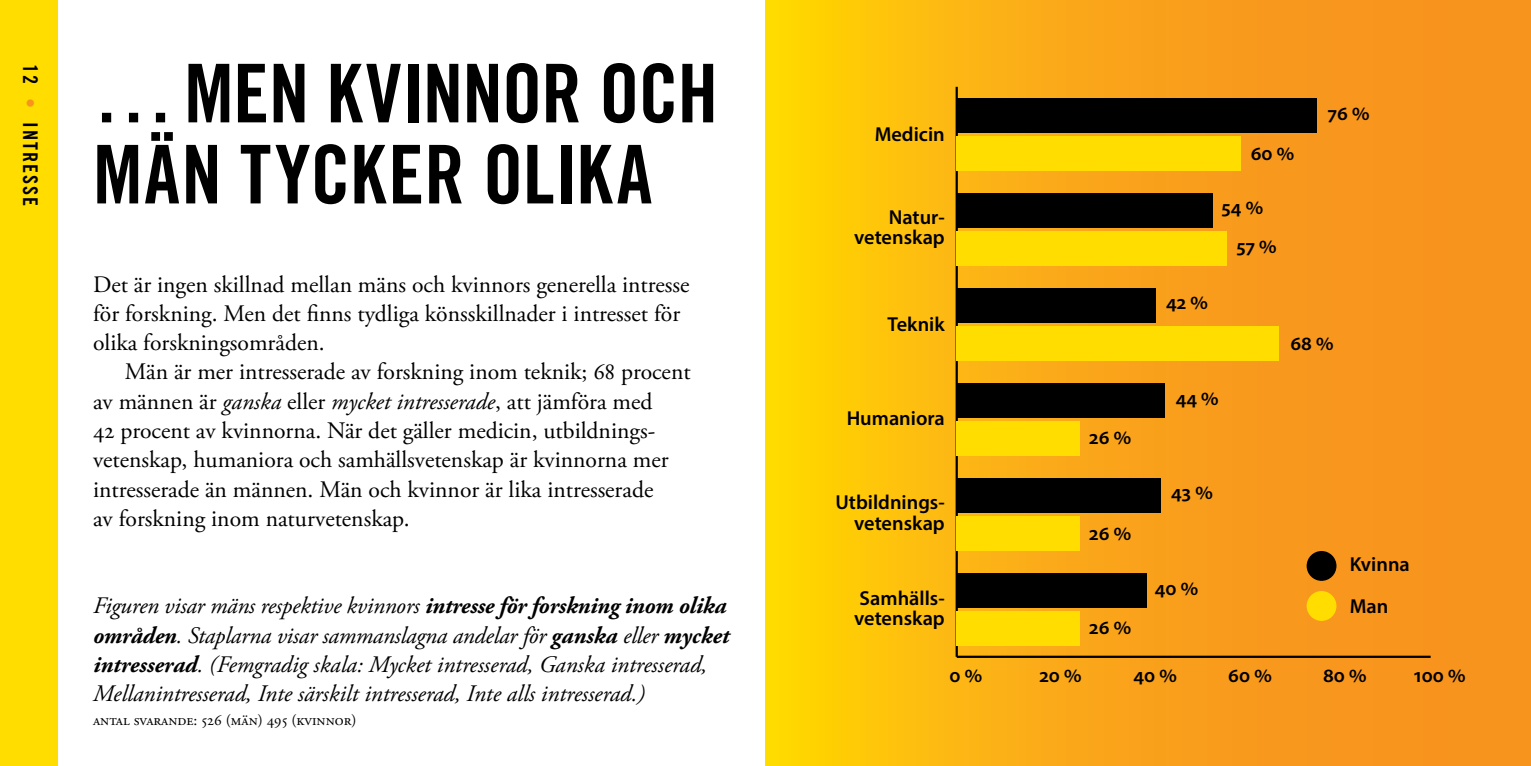
<style>
.page{position:relative;width:1531px;height:766px;background:#fff}
.page>*{position:absolute;margin:0;border:0;box-sizing:border-box;transform-origin:0 0}
.t1{font:81px/81px "Trade Gothic LT Std Bd Cn 20";letter-spacing:-.005em;color:#000}
.t2{font:23.62px/29.2px "Adobe Garamond Pro";color:#000}
.t3{font:italic 23.62px/29.2px "Adobe Garamond Pro";letter-spacing:-.01em;color:#000}
.t4{font:600 20.25px/20.2px "Myriad Pro";color:#000}
.t5{font:20.25px "Trade Gothic LT Std Bd Cn 20";letter-spacing:.1em;color:#000}
.t6{font:15.75px "Adobe Garamond Pro";color:#000}
.s1{color:#f7941e}
.s2{font-style:italic}
.s3{font-weight:700}
</style>
<div class="page">
<div style="left:0;top:0;width:57px;height:765px;background:#fd0"></div>
<svg style="left:765px;top:0;width:766px;height:765px;background:#f9a815"></svg>
<hr style="left:957px;top:655px;width:473px;height:2px;background:#000">
<hr style="left:955px;top:87px;width:3px;height:569px;background:#000">
<div style="left:957px;top:136px;width:284px;height:34px;background:#fd0"></div>
<div style="left:957px;top:231px;width:270px;height:34px;background:#fd0"></div>
<div style="left:957px;top:326px;width:322px;height:34px;background:#fd0"></div>
<div style="left:957px;top:421px;width:123px;height:34px;background:#fd0"></div>
<div style="left:957px;top:516px;width:123px;height:34px;background:#fd0"></div>
<div style="left:957px;top:611px;width:123px;height:34px;background:#fd0"></div>
<div style="left:957px;top:98px;width:360px;height:34px;background:#000"></div>
<div style="left:957px;top:193px;width:255px;height:34px;background:#000"></div>
<div style="left:957px;top:288px;width:199px;height:34px;background:#000"></div>
<div style="left:957px;top:383px;width:208px;height:34px;background:#000"></div>
<div style="left:957px;top:478px;width:203px;height:34px;background:#000"></div>
<div style="left:957px;top:573px;width:189px;height:34px;background:#000"></div>
<div style="left:1306px;top:551px;width:30px;height:29px;background:#000;border-radius:50%"></div>
<div style="left:1306px;top:591px;width:30px;height:29px;background:#fd0;border-radius:50%"></div>
<p class="t5" style="left:43px;top:64px;width:144px;rotate:90deg">12 <span class="s1">•</span> INTRESSE</p>
<h1 class="t1" style="left:93px;top:52px;width:626px">…MEN KVINNOR OCH<br>MÄN TYCKER OLIKA</h1>
<p class="t2" style="left:93px;top:270px;width:598px">Det är ingen skillnad mellan mäns och kvinnors generella intresse för forskning. Men det finns tydliga könsskillnader i intresset för olika forskningsområden.</p>
<p class="t2" style="left:93px;top:358px;width:599px;text-indent:32px">Män är mer intresserade av forskning inom teknik; 68 procent av männen är <span class="s2">ganska</span> eller <span class="s2">mycket intresserade</span>, att jämföra med<br>42 procent av kvinnorna. När det gäller medicin, utbildnings&shy;vetenskap, humaniora och samhällsvetenskap är kvinnorna mer intresserade än männen. Män och kvinnor är lika intresserade<br>av forskning inom naturvetenskap.</p>
<p class="t3" style="left:93px;top:591px;width:638px">Figuren visar mäns respektive kvinnors <span class="s3">intresse för forskning inom olika områden</span>. Staplarna visar sammanslagna andelar för <span class="s3">ganska</span> eller <span class="s3">mycket intresserad</span>. (Femgradig skala: Mycket intresserad, Ganska intresserad, Mellanintresserad, Inte särskilt intresserad, Inte alls intresserad.)</p>
<p class="t6" style="left:93px;top:710px;width:265px">Antal svarande: 526 (Män) 495 (Kvinnor)</p>
<p class="t4" style="left:875px;top:124px;width:72px">Medicin</p>
<p class="t4" style="left:854px;top:206px;width:92px;text-align:right">Natur&shy;vetenskap</p>
<p class="t4" style="left:887px;top:313px;width:59px">Teknik</p>
<p class="t4" style="left:847px;top:407px;width:100px">Humaniora</p>
<p class="t4" style="left:835px;top:491px;width:111px;text-align:right">Utbildnings&shy;vetenskap</p>
<p class="t4" style="left:854px;top:587px;width:92px">Samhälls&shy;vetenskap</p>
<p class="t4" style="left:1089px;top:426px;width:43px">26 %</p>
<p class="t4" style="left:1089px;top:522px;width:43px">26 %</p>
<p class="t4" style="left:1089px;top:616px;width:43px">26 %</p>
<p class="t4" style="left:1250px;top:142px;width:45px">60 %</p>
<p class="t4" style="left:1236px;top:187px;width:41px;line-height:38.7px;text-indent:-15px">54 %<br>57 %</p>
<p class="t4" style="left:1328px;top:102px;width:43px">76 %</p>
<p class="t4" style="left:1166px;top:292px;width:43px">42 %</p>
<p class="t4" style="left:1290px;top:332px;width:45px">68 %</p>
<p class="t4" style="left:1176px;top:387px;width:44px">44 %</p>
<p class="t4" style="left:1171px;top:481px;width:43px">43 %</p>
<p class="t4" style="left:1155px;top:577px;width:45px">40 %</p>
<p class="t4" style="left:1350px;top:553px;width:62px">Kvinna</p>
<p class="t4" style="left:1350px;top:595px;width:40px">Man</p>
<p class="t4" style="left:949px;top:664px;width:34px">0 %</p>
<p class="t4" style="left:1039px;top:664px;width:44px">20 %</p>
<p class="t4" style="left:1133px;top:664px;width:45px">40 %</p>
<p class="t4" style="left:1228px;top:664px;width:45px">60 %</p>
<p class="t4" style="left:1323px;top:664px;width:45px">80 %</p>
<p class="t4" style="left:1414px;top:664px;width:53px">100 %</p>
</div>
